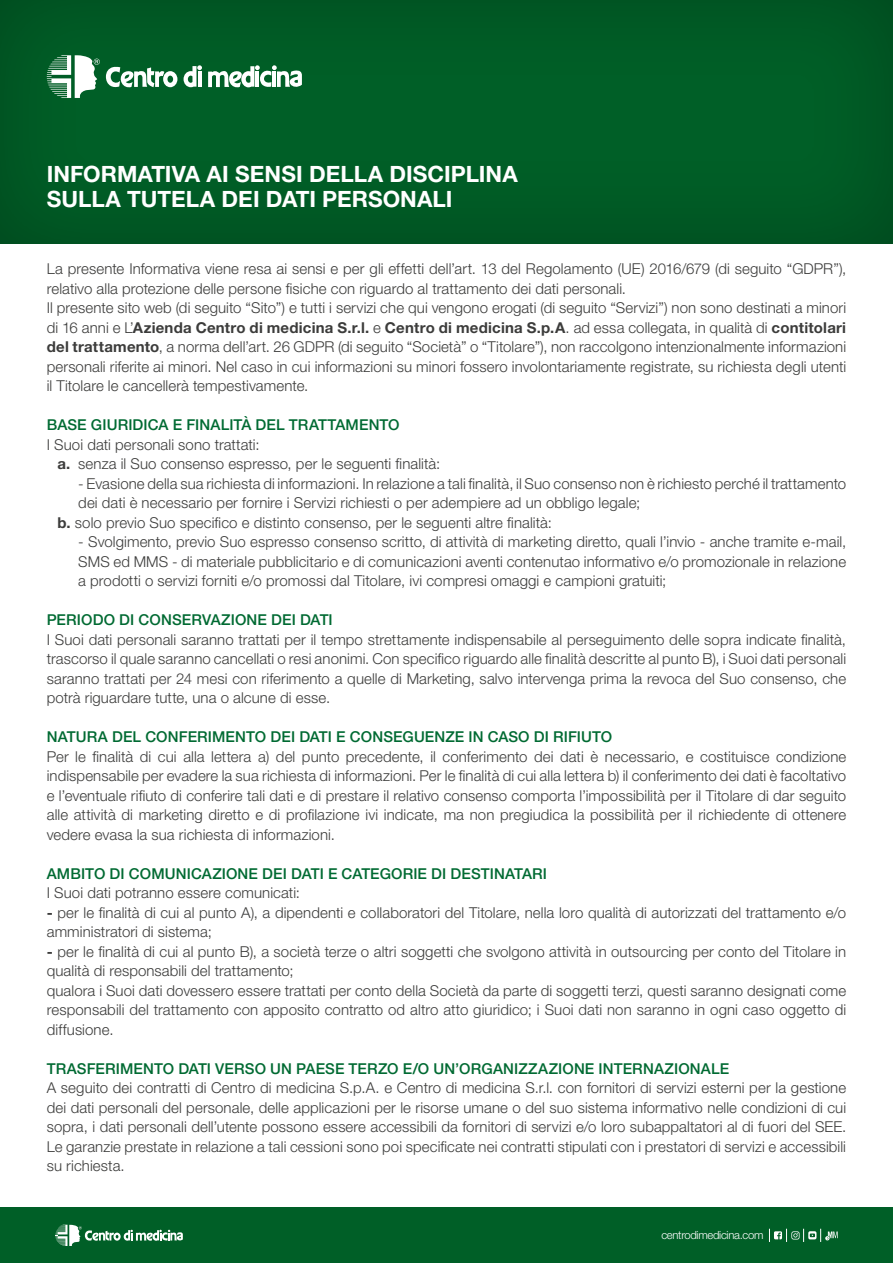
<style>
.page{position:relative;width:893px;height:1263px;background:#fff}
.page>*{position:absolute;margin:0;border:0;box-sizing:border-box;transform-origin:0 0}
.t1{font:700 22.5px/25.5px "Helvetica Neue LT Std";color:#fff}
.t2{font:300 15px/19.5px "Helvetica Neue LT Std";letter-spacing:.005em;color:#3c3c3b}
.t3{font:500 15px "Helvetica Neue LT Std";letter-spacing:.005em;color:#006a32}
.t4{font:300 11.25px "Helvetica Neue LT Std";letter-spacing:-.025em;color:#fff}
.s1{font-weight:700}
</style>
<div class="page">
<div style="left:0;top:0;width:893px;height:245px;background:#005c25"></div>
<svg style="left:184px;top:65px;width:18px;height:22px"></svg>
<svg style="left:106px;top:67px;width:71px;height:21px"></svg>
<svg style="left:208px;top:65px;width:94px;height:23px"></svg>
<svg style="left:47px;top:55px;width:53px;height:43px"></svg>
<div style="left:0;top:1208px;width:893px;height:55px;background:#005f27"></div>
<svg style="left:55px;top:1225px;width:128px;height:21px"></svg>
<svg style="left:769px;top:1229px;width:69px;height:13px"></svg>
<h1 class="t1" style="left:47px;top:161px;width:472px">INFORMATIVA AI SENSI DELLA DISCIPLINA<br>SULLA TUTELA DEI DATI PERSONALI</h1>
<p class="t2" style="left:47px;top:259px;width:801px">La presente Informativa viene resa ai sensi e per gli effetti dell’art. 13 del Regolamento (UE) 2016/679 (di seguito “GDPR”), relativo alla protezione delle persone fisiche con riguardo al trattamento dei dati personali.<br>Il presente sito web (di seguito “Sito”) e tutti i servizi che qui vengono erogati (di seguito “Servizi”) non sono destinati a minori di 16 anni e L’<span class="s1">Azienda Centro di medicina S.r.l.</span> e <span class="s1">Centro di medicina S.p.A</span>. ad essa collegata, in qualità di <span class="s1">contitolari del trattamento</span>, a norma dell’art. 26 GDPR (di seguito “Società” o “Titolare”), non raccolgono intenzionalmente informazioni personali riferite ai minori. Nel caso in cui informazioni su minori fossero involontariamente registrate, su richiesta degli utenti il Titolare le cancellerà tempestivamente.</p>
<p class="t3" style="left:47px;top:416px;width:354px">BASE GIURIDICA E FINALITÀ DEL TRATTAMENTO</p>
<p class="t2" style="left:57px;top:434px;width:384px;text-indent:-11px">I Suoi dati personali sono trattati:<br><span class="s1">a.</span> senza il Suo consenso espresso, per le seguenti finalità:</p>
<p class="t2" style="left:78px;top:473px;width:769px">- Evasione della sua richiesta di informazioni. In relazione a tali finalità, il Suo consenso non è richiesto perché il trattamento</p>
<p class="t2" style="left:78px;top:493px;width:563px">dei dati è necessario per fornire i Servizi richiesti o per adempiere ad un obbligo legale;</p>
<p class="t2" style="left:57px;top:512px;width:496px"><span class="s1">b.</span> solo previo Suo specifico e distinto consenso, per le seguenti altre finalità:</p>
<p class="t2" style="left:78px;top:532px;width:769px;text-align:justify">- Svolgimento, previo Suo espresso consenso scritto, di attività di marketing diretto, quali l’invio - anche tramite e-mail, SMS ed MMS - di materiale pubblicitario e di comunicazioni aventi contenutao informativo e/o promozionale in relazione a prodotti o servizi forniti e/o promossi dal Titolare, ivi compresi omaggi e campioni gratuiti;</p>
<p class="t3" style="left:47px;top:611px;width:288px">PERIODO DI CONSERVAZIONE DEI DATI</p>
<p class="t2" style="left:47px;top:629px;width:801px;text-align:justify">I Suoi dati personali saranno trattati per il tempo strettamente indispensabile al perseguimento delle sopra indicate finalità, trascorso il quale saranno cancellati o resi anonimi. Con specifico riguardo alle finalità descritte al punto B), i Suoi dati personali saranno trattati per 24 mesi con riferimento a quelle di Marketing, salvo intervenga prima la revoca del Suo consenso, che potrà riguardare tutte, una o alcune di esse.</p>
<p class="t3" style="left:47px;top:728px;width:567px">NATURA DEL CONFERIMENTO DEI DATI E CONSEGUENZE IN CASO DI RIFIUTO</p>
<p class="t2" style="left:47px;top:746px;width:801px;text-align:justify">Per le finalità di cui alla lettera a) del punto precedente, il conferimento dei dati è necessario, e costituisce condizione indispensabile per evadere la sua richiesta di informazioni. Per le finalità di cui alla lettera b) il conferimento dei dati è facoltativo e l’eventuale rifiuto di conferire tali dati e di prestare il relativo consenso comporta l’impossibilità per il Titolare di dar seguito alle attività di marketing diretto e di profilazione ivi indicate, ma non pregiudica la possibilità per il richiedente di ottenere vedere evasa la sua richiesta di informazioni.</p>
<p class="t3" style="left:47px;top:865px;width:502px">AMBITO DI COMUNICAZIONE DEI DATI E CATEGORIE DI DESTINATARI</p>
<p class="t2" style="left:47px;top:883px;width:255px">I Suoi dati potranno essere comunicati:</p>
<p class="t2" style="left:47px;top:902px;width:801px"><span class="s1">-</span> per le finalità di cui al punto A), a dipendenti e collaboratori del Titolare, nella loro qualità di autorizzati del trattamento e/o amministratori di sistema;</p>
<p class="t2" style="left:47px;top:941px;width:801px"><span class="s1">-</span> per le finalità di cui al punto B), a società terze o altri soggetti che svolgono attività in outsourcing per conto del Titolare in qualità di responsabili del trattamento;<br>qualora i Suoi dati dovessero essere trattati per conto della Società da parte di soggetti terzi, questi saranno designati come responsabili del trattamento con apposito contratto od altro atto giuridico; i Suoi dati non saranno in ogni caso oggetto di diffusione.</p>
<p class="t3" style="left:47px;top:1060px;width:684px">TRASFERIMENTO DATI VERSO UN PAESE TERZO E/O UN’ORGANIZZAZIONE INTERNAZIONALE</p>
<p class="t2" style="left:47px;top:1078px;width:801px;text-align:justify">A seguito dei contratti di Centro di medicina S.p.A. e Centro di medicina S.r.l. con fornitori di servizi esterni per la gestione dei dati personali del personale, delle applicazioni per le risorse umane o del suo sistema informativo nelle condizioni di cui sopra, i dati personali dell’utente possono essere accessibili da fornitori di servizi e/o loro subappaltatori al di fuori del SEE.<br>Le garanzie prestate in relazione a tali cessioni sono poi specificate nei contratti stipulati con i prestatori di servizi e accessibili su richiesta.</p>
<p class="t4" style="left:661px;top:1228px;width:104px">centrodimedicina.com</p>
</div>
